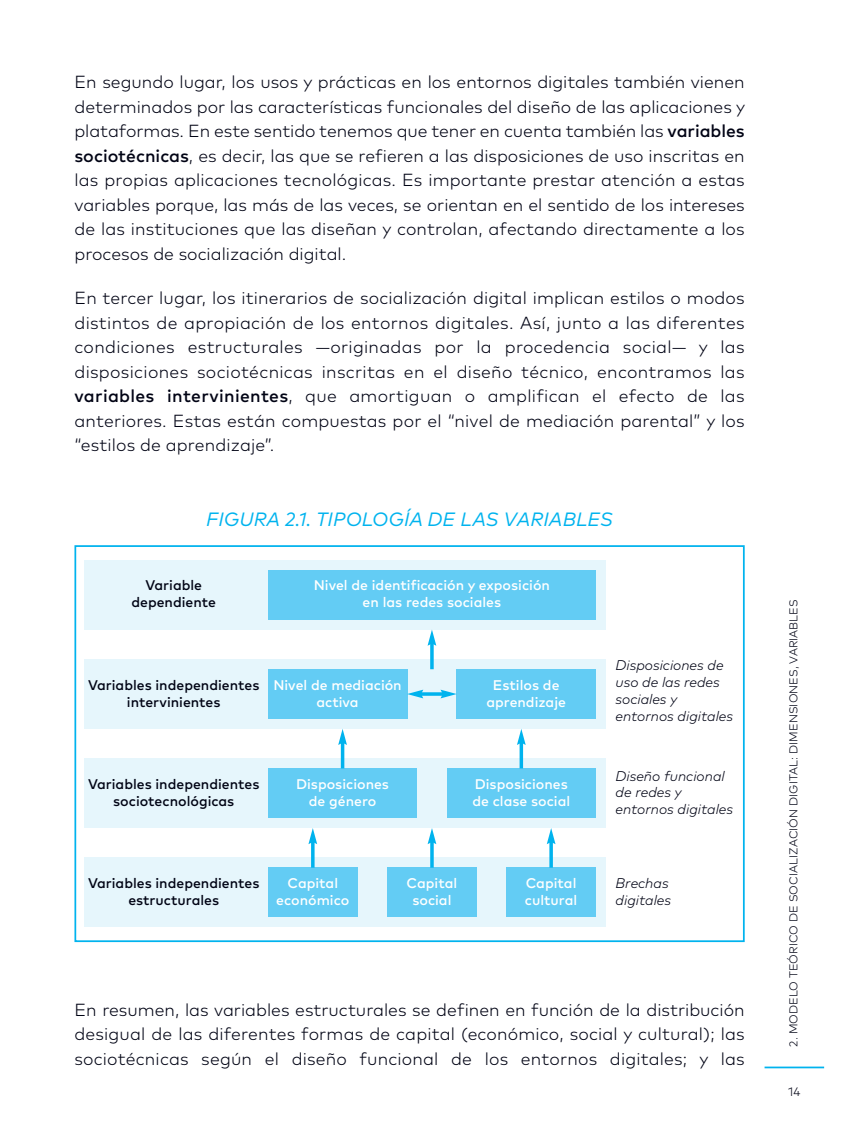
<style>
.page{position:relative;width:844px;height:1141px;background:#fff}
.page>*{position:absolute;margin:0;border:0;box-sizing:border-box;transform-origin:0 0}
.t1{font:italic 19.25px "Mark Pro";letter-spacing:.005em;color:#00b3ee}
.t2{font:300 17.5px/24.5px "Mark Pro";letter-spacing:.01em;color:#000314;text-align:justify}
.t3{font:500 14px/16.8px "Mark Pro";color:#fff;text-align:center}
.t4{font:500 14px/16.8px "Mark Pro";color:#000314;text-align:center}
.t5{font:italic 300 14px/16.8px "Mark Pro";color:#000314}
.t6{font:300 12.25px "Mark Pro";color:#000314}
.t7{font:300 11.38px "Mark Pro";letter-spacing:.005em;color:#000314}
.s1{font-weight:500}
</style>
<div class="page">
<hr style="left:764px;top:1067px;width:59px;height:1px;background:#00b3ee">
<div style="left:74px;top:545px;width:670px;height:397px;border:2px solid #00b3ee"></div>
<div style="left:84px;top:659px;width:521px;height:70px;background:#e6f6fc"></div>
<div style="left:268px;top:669px;width:139px;height:50px;background:#63ccf4"></div>
<div style="left:456px;top:669px;width:139px;height:50px;background:#63ccf4"></div>
<svg style="left:423px;top:692px;width:17px;height:4px"></svg>
<svg style="left:407px;top:690px;width:16px;height:8px"></svg>
<svg style="left:440px;top:690px;width:16px;height:8px"></svg>
<div style="left:84px;top:560px;width:521px;height:70px;background:#e6f6fc"></div>
<div style="left:268px;top:570px;width:327px;height:50px;background:#63ccf4"></div>
<div style="left:84px;top:758px;width:521px;height:70px;background:#e6f6fc"></div>
<div style="left:268px;top:768px;width:149px;height:50px;background:#63ccf4"></div>
<div style="left:446px;top:768px;width:149px;height:50px;background:#63ccf4"></div>
<div style="left:84px;top:858px;width:521px;height:69px;background:#e6f6fc"></div>
<div style="left:268px;top:868px;width:89px;height:49px;background:#63ccf4"></div>
<div style="left:387px;top:868px;width:89px;height:49px;background:#63ccf4"></div>
<div style="left:506px;top:868px;width:89px;height:49px;background:#63ccf4"></div>
<hr style="left:311px;top:841px;width:3px;height:27px;background:#00b3ee">
<svg style="left:308px;top:828px;width:9px;height:16px"></svg>
<hr style="left:341px;top:742px;width:3px;height:26px;background:#00b3ee">
<svg style="left:338px;top:729px;width:9px;height:16px"></svg>
<hr style="left:430px;top:841px;width:3px;height:27px;background:#00b3ee">
<svg style="left:427px;top:828px;width:9px;height:16px"></svg>
<hr style="left:549px;top:841px;width:3px;height:27px;background:#00b3ee">
<svg style="left:546px;top:828px;width:9px;height:16px"></svg>
<svg style="left:519px;top:745px;width:4px;height:23px"></svg>
<svg style="left:517px;top:729px;width:8px;height:16px"></svg>
<hr style="left:430px;top:643px;width:3px;height:26px;background:#00b3ee">
<svg style="left:427px;top:630px;width:9px;height:16px"></svg>
<p class="t2" style="left:74px;top:70px;width:672px">En segundo lugar, los usos y prácticas en los entornos digitales también vienen determinados por las características funcionales del diseño de las aplicaciones y plataformas. En este sentido tenemos que tener en cuenta también las <span class="s1">variables sociotécnicas</span>, es decir, las que se refieren a las disposiciones de uso inscritas en las propias aplicaciones tecnológicas. Es importante prestar atención a estas variables porque, las más de las veces, se orientan en el sentido de los intereses de las instituciones que las diseñan y controlan, afectando directamente a los procesos de socialización digital.</p>
<p class="t2" style="left:74px;top:286px;width:671px">En tercer lugar, los itinerarios de socialización digital implican estilos o modos distintos de apropiación de los entornos digitales. Así, junto a las diferentes condiciones estructurales —originadas por la procedencia social— y las disposiciones sociotécnicas inscritas en el diseño técnico, encontramos las <span class="s1">variables intervinientes</span>, que amortiguan o amplifican el efecto de las anteriores. Estas están compuestas por el “nivel de mediación parental” y los “estilos de aprendizaje”.</p>
<p class="t1" style="left:206px;top:508px;width:408px">FIGURA 2.1. TIPOLOGÍA DE LAS VARIABLES</p>
<p class="t4" style="left:131px;top:577px;width:86px">Variable dependiente</p>
<p class="t3" style="left:314px;top:577px;width:238px">Nivel de identificación y exposición en las redes sociales</p>
<p class="t4" style="left:88px;top:676px;width:173px">Variables independientes intervinientes</p>
<p class="t3" style="left:273px;top:676px;width:130px">Nivel de mediación activa</p>
<p class="t3" style="left:486px;top:676px;width:81px">Estilos de aprendizaje</p>
<p class="t5" style="left:615px;top:657px;width:119px">Disposiciones de uso de las redes sociales y entornos digitales</p>
<p class="t4" style="left:88px;top:776px;width:173px">Variables independientes sociotecnológicas</p>
<p class="t3" style="left:296px;top:776px;width:94px">Disposiciones de género</p>
<p class="t3" style="left:472px;top:776px;width:99px;text-align:left">Disposiciones de clase social</p>
<p class="t5" style="left:615px;top:767px;width:119px">Diseño funcional de redes y entornos digitales</p>
<p class="t4" style="left:88px;top:875px;width:173px">Variables independientes estructurales</p>
<p class="t3" style="left:276px;top:875px;width:75px">Capital económico</p>
<p class="t3" style="left:406px;top:875px;width:52px">Capital social</p>
<p class="t3" style="left:524px;top:875px;width:54px;text-align:left">Capital cultural</p>
<p class="t5" style="left:615px;top:875px;width:57px">Brechas digitales</p>
<p class="t2" style="left:74px;top:998px;width:671px">En resumen, las variables estructurales se definen en función de la distribución desigual de las diferentes formas de capital (económico, social y cultural); las sociotécnicas según el diseño funcional de los entornos digitales; y las</p>
<p class="t7" style="left:786px;top:1047px;width:449px;rotate:-90deg">2. MODELO TEÓRICO DE SOCIALIZACIÓN DIGITAL: DIMENSIONES, VARIABLES</p>
<p class="t6" style="left:788px;top:1084px;width:14px">14</p>
</div>
